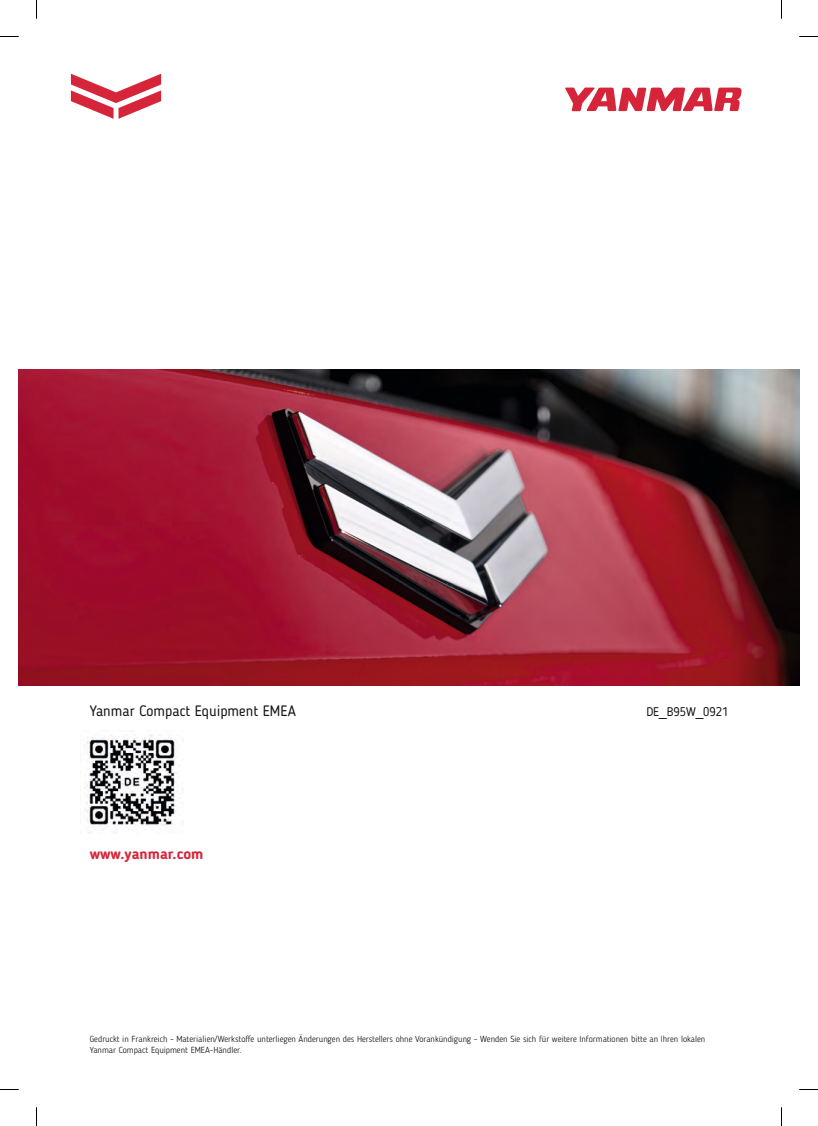
<style>
.page{position:relative;width:818px;height:1126px;background:#fff}
.page>*{position:absolute;margin:0;border:0;box-sizing:border-box;transform-origin:0 0}
.t1{font:15px "Blogger Sans";color:#131413}
.t2{font:700 15px "Blogger Sans";color:#d6253a}
.t3{font:12.5px "Blogger Sans";color:#131413}
.t4{font:300 8.75px/11.2px "Blogger Sans";color:#131413}
</style>
<div class="page">
<svg style="left:565px;top:88px;width:176px;height:23px"></svg>
<svg style="left:71px;top:74px;width:90px;height:45px"></svg>
<img style="left:19px;top:369px;width:779px;height:316px">
<img style="left:84px;top:730px;width:99px;height:103px">
<svg style="left:0;top:36px;width:19px;height:1px"></svg>
<svg style="left:799px;top:36px;width:18px;height:1px"></svg>
<svg style="left:0;top:1089px;width:19px;height:1px"></svg>
<svg style="left:799px;top:1089px;width:18px;height:1px"></svg>
<svg style="left:36px;top:0;width:1px;height:19px"></svg>
<svg style="left:36px;top:1107px;width:1px;height:18px"></svg>
<h1 class="t1" style="left:90px;top:702px;width:208px">Yanmar Compact Equipment EMEA</h1>
<h2 class="t3" style="left:646px;top:704px;width:83px">DE_B95W_0921</h2>
<h1 class="t2" style="left:90px;top:844px;width:115px">www.yanmar.com</h1>
<p class="t4" style="left:90px;top:1033px;width:616px">Gedruckt in Frankreich – Materialien/Werkstoffe unterliegen Änderungen des Herstellers ohne Vorankündigung – Wenden Sie sich für weitere Informationen bitte an Ihren lokalen<br>Yanmar Compact Equipment EMEA-Händler.</p>
</div>
